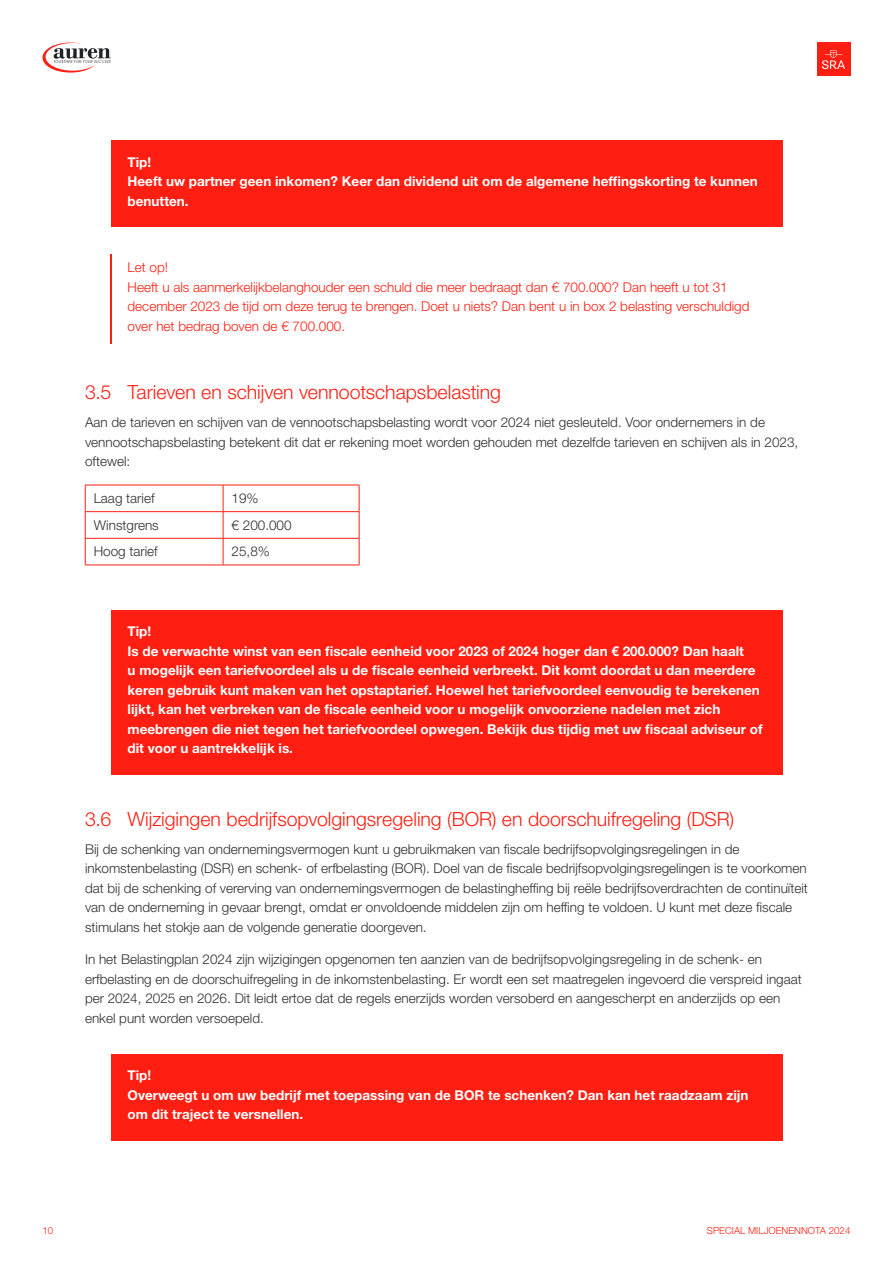
<style>
.page{position:relative;width:893px;height:1263px;background:#fff}
.page>*{position:absolute;margin:0;border:0;box-sizing:border-box;transform-origin:0 0}
.t1{font:300 19.5px "Helvetica Neue LT Std";color:#ff1e12}
.t2{font:300 13.5px/19.5px "Helvetica Neue LT Std";color:#2f2f2f}
.t3{font:700 13.5px/19.5px "Helvetica Neue LT Std";color:#fff}
.t4{font:300 13.5px/19.5px "Helvetica Neue LT Std";color:#ff1e12}
.t5{font:300 9.75px "Helvetica Neue LT Std";color:#ff1e12}
</style>
<div class="page">
<div style="left:817px;top:43px;width:33px;height:33px;background:#ff1e12"></div>
<svg style="left:822px;top:50px;width:23px;height:19px"></svg>
<svg style="left:43px;top:43px;width:68px;height:30px"></svg>
<div style="left:111px;top:140px;width:671px;height:87px;background:#ff1e12"></div>
<hr style="left:111px;top:254px;width:1px;height:89px;background:#ff1e12">
<div style="left:111px;top:610px;width:671px;height:164px;background:#ff1e12"></div>
<div style="left:111px;top:1054px;width:671px;height:86px;background:#ff1e12"></div>
<hr style="left:85px;top:511px;width:138px;height:1px;background:#ff1e12">
<hr style="left:223px;top:511px;width:136px;height:1px;background:#ff1e12">
<hr style="left:85px;top:538px;width:138px;height:1px;background:#ff1e12">
<hr style="left:223px;top:538px;width:136px;height:1px;background:#ff1e12">
<svg style="left:223px;top:486px;width:1px;height:79px"></svg>
<hr style="left:85px;top:485px;width:138px;height:1px;background:#ff1e12">
<hr style="left:223px;top:485px;width:136px;height:1px;background:#ff1e12">
<svg style="left:85px;top:485px;width:1px;height:80px"></svg>
<svg style="left:359px;top:485px;width:1px;height:80px"></svg>
<hr style="left:85px;top:565px;width:138px;height:1px;background:#ff1e12">
<hr style="left:223px;top:565px;width:136px;height:1px;background:#ff1e12">
<p class="t3" style="left:128px;top:152px;width:632px">Tip!<br>Heeft uw partner geen inkomen? Keer dan dividend uit om de algemene heffingskorting te kunnen benutten.</p>
<p class="t4" style="left:128px;top:257px;width:623px">Let op!<br>Heeft u als aanmerkelijkbelanghouder een schuld die meer bedraagt dan € 700.000? Dan heeft u tot 31 december 2023 de tijd om deze terug te brengen. Doet u niets? Dan bent u in box 2 belasting verschuldigd over het bedrag boven de € 700.000.</p>
<h1 class="t1" style="left:85px;top:380px;width:417px">3.5 Tarieven en schijven vennootschapsbelasting</h1>
<p class="t2" style="left:85px;top:412px;width:715px">Aan de tarieven en schijven van de vennootschapsbelasting wordt voor 2024 niet gesleuteld. Voor ondernemers in de vennootschapsbelasting betekent dit dat er rekening moet worden gehouden met dezelfde tarieven en schijven als in 2023, oftewel:</p>
<p class="t2" style="left:94px;top:488px;width:62px">Laag tarief</p>
<p class="t2" style="left:232px;top:488px;width:29px">19%</p>
<p class="t2" style="left:94px;top:515px;width:67px">Winstgrens</p>
<p class="t2" style="left:232px;top:515px;width:62px">€ 200.000</p>
<p class="t2" style="left:94px;top:542px;width:66px">Hoog tarief</p>
<p class="t2" style="left:232px;top:542px;width:40px">25,8%</p>
<p class="t3" style="left:128px;top:622px;width:636px">Tip!<br>Is de verwachte winst van een fiscale eenheid voor 2023 of 2024 hoger dan € 200.000? Dan haalt<br>u mogelijk een tariefvoordeel als u de fiscale eenheid verbreekt. Dit komt doordat u dan meerdere keren gebruik kunt maken van het opstaptarief. Hoewel het tariefvoordeel eenvoudig te berekenen lijkt, kan het verbreken van de fiscale eenheid voor u mogelijk onvoorziene nadelen met zich meebrengen die niet tegen het tariefvoordeel opwegen. Bekijk dus tijdig met uw fiscaal adviseur of dit voor u aantrekkelijk is.</p>
<h1 class="t1" style="left:85px;top:807px;width:651px">3.6 Wijzigingen bedrijfsopvolgingsregeling (BOR) en doorschuifregeling (DSR)</h1>
<p class="t2" style="left:85px;top:839px;width:724px">Bij de schenking van ondernemingsvermogen kunt u gebruikmaken van fiscale bedrijfsopvolgingsregelingen in de inkomstenbelasting (DSR) en schenk- of erfbelasting (BOR). Doel van de fiscale bedrijfsopvolgingsregelingen is te voorkomen dat bij de schenking of vererving van ondernemingsvermogen de belastingheffing bij reële bedrijfsoverdrachten de continuïteit van de onderneming in gevaar brengt, omdat er onvoldoende middelen zijn om heffing te voldoen. U kunt met deze fiscale stimulans het stokje aan de volgende generatie doorgeven.</p>
<p class="t2" style="left:85px;top:949px;width:718px">In het Belastingplan 2024 zijn wijzigingen opgenomen ten aanzien van de bedrijfsopvolgingsregeling in de schenk- en erfbelasting en de doorschuifregeling in de inkomstenbelasting. Er wordt een set maatregelen ingevoerd die verspreid ingaat per 2024, 2025 en 2026. Dit leidt ertoe dat de regels enerzijds worden versoberd en aangescherpt en anderzijds op een enkel punt worden versoepeld.</p>
<p class="t3" style="left:128px;top:1065px;width:623px">Tip!<br>Overweegt u om uw bedrijf met toepassing van de BOR te schenken? Dan kan het raadzaam zijn om dit traject te versnellen.</p>
<p class="t5" style="left:43px;top:1224px;width:12px">10</p>
<p class="t5" style="left:707px;top:1224px;width:145px">SPECIAL MILJOENENNOTA 2024</p>
</div>
